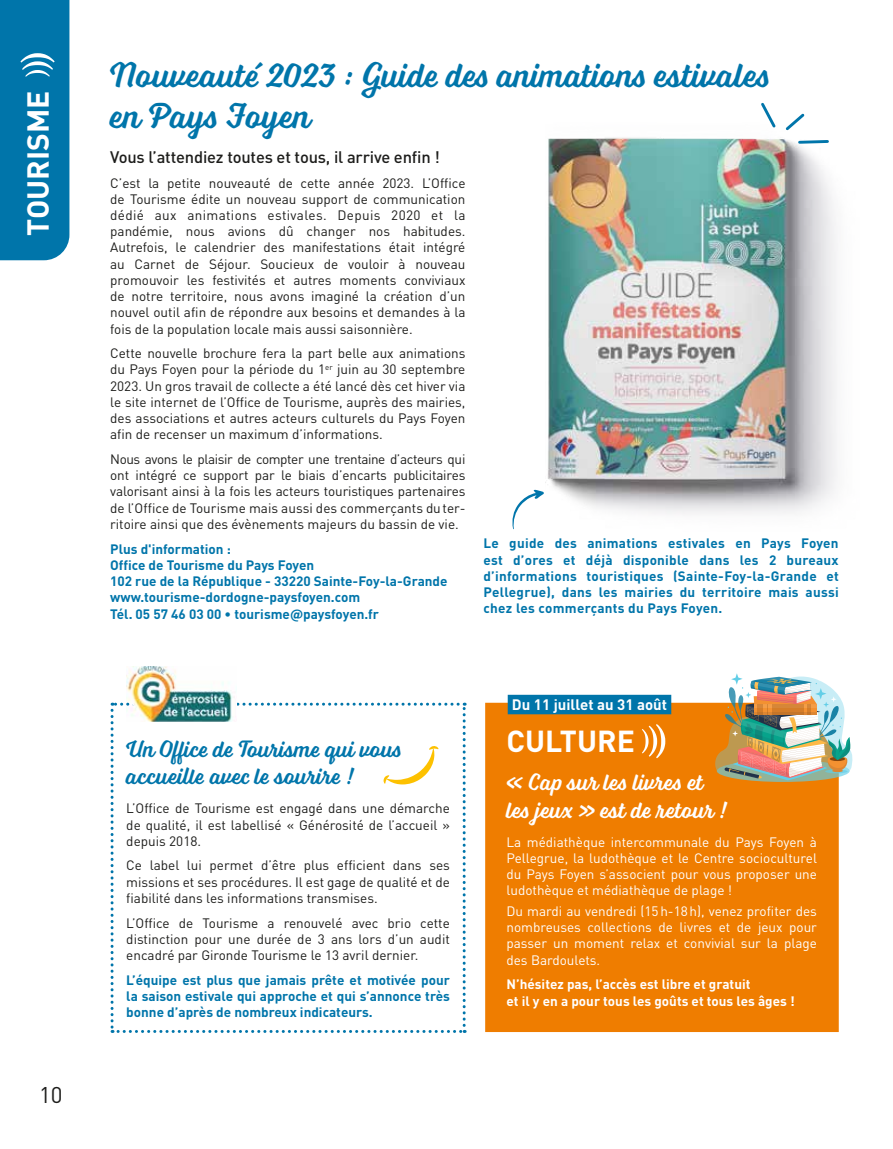
<style>
.page{position:relative;width:893px;height:1149px;background:#fff}
.page>*{position:absolute;margin:0;border:0;box-sizing:border-box;transform-origin:0 0}
.t1{font:36px/41.4px "Voltage";color:#0075aa}
.t2{font:700 30px "DINOT";color:#fff}
.t3{font:24px/27.6px "Voltage";color:#0075aa}
.t4{font:24px/27.6px "Voltage";color:#fff}
.t5{font:22.5px "DINOT";color:#1d1d1b}
.t6{font:500 16.5px "DINOT";letter-spacing:-.01em;color:#1d1d1b}
.t7{font:700 15px "DINOT";color:#fff}
.t8{font:13.5px/16.2px "DINOT";color:#1d1d1b;text-align:justify}
.t9{font:700 13.5px/16.2px "DINOT";color:#0075aa;text-align:justify}
.t10{font:13.5px/16.2px "DINOT";color:#fff;text-align:justify}
.t11{font:700 13.5px/16.2px "DINOT";color:#fff}
</style>
<div class="page">
<div style="left:0;top:0;width:69px;height:260px;background:#0075aa"></div>
<svg style="left:111px;top:702px;width:355px;height:330px"></svg>
<div style="left:485px;top:702px;width:354px;height:329px;background:#ef7d00"></div>
<svg style="left:642px;top:723px;width:23px;height:35px"></svg>
<img style="left:715px;top:673px;width:137px;height:108px">
<svg style="left:152px;top:721px;width:84px;height:7px"></svg>
<img style="left:126px;top:666px;width:110px;height:55px">
<img style="left:547px;top:137px;width:290px;height:377px">
<svg style="left:512px;top:489px;width:32px;height:40px"></svg>
<svg style="left:759px;top:102px;width:71px;height:43px"></svg>
<div style="left:508px;top:694px;width:163px;height:20px;background:#0075aa"></div>
<h2 class="t2" style="left:18px;top:236px;width:146px;rotate:-90deg">TOURISME</h2>
<h3 class="t5" style="left:39px;top:1080px;width:25px">10</h3>
<h1 class="t1" style="left:110px;top:53px;width:662px">Nouveauté 2023 : Guide des animations estivales en Pays Foyen</h1>
<p class="t6" style="left:110px;top:146px;width:331px">Vous l’attendiez toutes et tous, il arrive enfin !</p>
<p class="t8" style="left:110px;top:174px;width:357px">C’est la petite nouveauté de cette année 2023. L’Office de Tourisme édite un nouveau support de communication dédié aux animations estivales. Depuis 2020 et la pandémie, nous avions dû changer nos habitudes.<br>Autrefois, le calendrier des manifestations était intégré au Carnet de Séjour. Soucieux de vouloir à nouveau promouvoir les festivités et autres moments conviviaux de notre territoire, nous avons imaginé la création d’un nouvel outil afin de répondre aux besoins et demandes à la fois de la population locale mais aussi saisonnière.</p>
<p class="t8" style="left:110px;top:345px;width:357px">Cette nouvelle brochure fera la part belle aux animations du Pays Foyen pour la période du 1<sup>er</sup> juin au 30 septembre 2023. Un gros travail de collecte a été lancé dès cet hiver via le site internet de l’Office de Tourisme, auprès des mairies, des associations et autres acteurs culturels du Pays Foyen afin de recenser un maximum d’informations.</p>
<p class="t8" style="left:110px;top:450px;width:357px;text-align:left">Nous avons le plaisir de compter une trentaine d’acteurs qui ont intégré ce support par le biais d’encarts publicitaires valorisant ainsi à la fois les acteurs touristiques partenaires de l’Office de Tourisme mais aussi des commerçants du ter&shy;ritoire ainsi que des évènements majeurs du bassin de vie.</p>
<p class="t9" style="left:110px;top:540px;width:339px;text-align:left">Plus d'information :<br>Office de Tourisme du Pays Foyen<br>102 rue de la République - 33220 Sainte-Foy-la-Grande www.tourisme-dordogne-paysfoyen.com<br>Tél. 05 57 46 03 00 • tourisme@paysfoyen.fr</p>
<p class="t9" style="left:483px;top:535px;width:357px">Le guide des animations estivales en Pays Foyen est d’ores et déjà disponible dans les 2 bureaux d’informations touristiques (Sainte-Foy-la-Grande et Pellegrue), dans les mairies du territoire mais aussi chez les commerçants du Pays Foyen.</p>
<h3 class="t3" style="left:126px;top:734px;width:277px">Un Office de Tourisme qui vous accueille avec le sourire !</h3>
<p class="t8" style="left:126px;top:799px;width:325px">L’Office de Tourisme est engagé dans une démarche de qualité, il est labellisé « Générosité de l’accueil » depuis 2018.</p>
<p class="t8" style="left:126px;top:857px;width:325px">Ce label lui permet d’être plus efficient dans ses missions et ses procédures. Il est gage de qualité et de fiabilité dans les informations transmises.</p>
<p class="t8" style="left:126px;top:914px;width:325px">L’Office de Tourisme a renouvelé avec brio cette distinction pour une durée de 3 ans lors d’un audit encadré par Gironde Tourisme le 13 avril dernier.</p>
<p class="t9" style="left:126px;top:971px;width:325px">L’équipe est plus que jamais prête et motivée pour la saison estivale qui approche et qui s’annonce très bonne d’après de nombreux indicateurs.</p>
<p class="t7" style="left:512px;top:694px;width:157px">Du 11 juillet au 31 août</p>
<h2 class="t2" style="left:506px;top:721px;width:130px">CULTURE</h2>
<h3 class="t4" style="left:506px;top:767px;width:223px">« Cap sur les livres et les jeux » est de retour !</h3>
<p class="t10" style="left:506px;top:833px;width:312px">La médiathèque intercommunale du Pays Foyen à Pellegrue, la ludothèque et le Centre socioculturel du Pays Foyen s’associent pour vous proposer une ludothèque et médiathèque de plage !</p>
<p class="t10" style="left:506px;top:902px;width:312px">Du mardi au vendredi (15h-18h), venez profiter des nombreuses collections de livres et de jeux pour passer un moment relax et convivial sur la plage des Bardoulets.</p>
<p class="t11" style="left:506px;top:975px;width:290px">N’hésitez pas, l’accès est libre et gratuit<br>et il y en a pour tous les goûts et tous les âges !</p>
</div>
